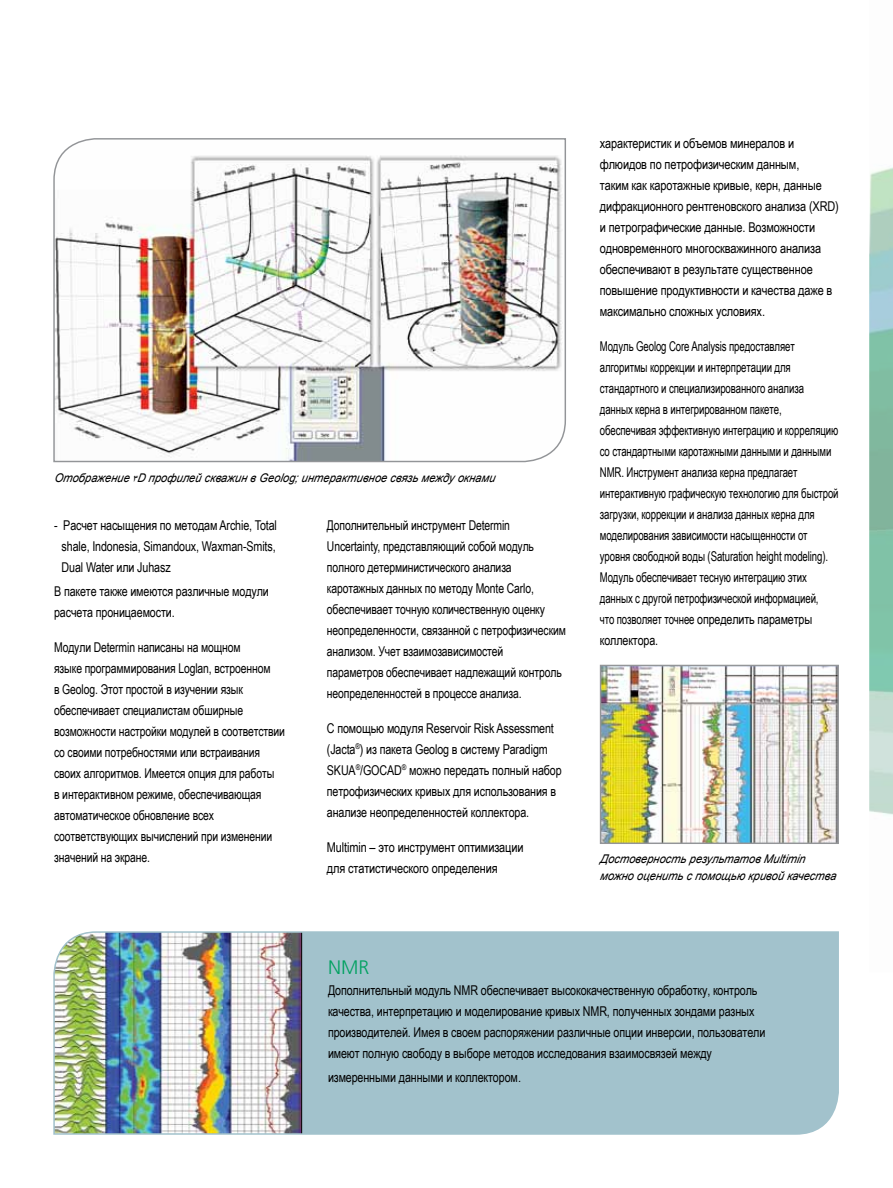
<style>
.page{position:relative;width:893px;height:1188px;background:#fff}
.page>*{position:absolute;margin:0;border:0;box-sizing:border-box;transform-origin:0 0}
.t1{font:300 19.5px "Frutiger LT Std";color:#00a160}
.t2{font:13.5px/21px "Arial Narrow";letter-spacing:-.01em;color:#000}
.t3{font:13.5px/21px "Arial Narrow";letter-spacing:-.01em;color:#000;scale:.94 1}
.t4{font:13.5px/21px "Arial Narrow";letter-spacing:-.01em;color:#000;scale:.87 1}
.t5{font:italic 12px/16.5px "Arial";color:#000;scale:.93 1}
.s1{font-family:"Win Soft Pro";font-weight:500}
.s2{font-family:"Frutiger LT Std";font-weight:300}
</style>
<div class="page">
<img style="left:869px;top:167px;width:23px;height:648px">
<img style="left:53px;top:138px;width:513px;height:325px">
<img style="left:53px;top:931px;width:786px;height:204px">
<img style="left:601px;top:667px;width:235px;height:175px">
<div style="left:599px;top:665px;width:239px;height:179px;border:1px solid #939598"></div>
<p class="t5" style="left:54px;top:469px;width:478px">Отображение <span class="s1">3</span>D профилей скважин в Geolog;интерактивное связь между окнами</p>
<p class="t2" style="left:62px;top:515px;width:217px;text-align:justify;text-indent:-8px">- Расчет насыщения по методам Archie, Total shale, Indonesia, Simandoux, Waxman-Smits, Dual Water или Juhasz</p>
<p class="t2" style="left:54px;top:581px;width:216px">В пакете также имеются различные модули расчета проницаемости.</p>
<p class="t3" style="left:54px;top:636px;width:247px">Модули Determin написаны на мощном<br>языке программирования Loglan, встроенном<br>в Geolog. Этот простой в изучении язык обеспечивает специалистам обширные возможности настройки модулей в соответствии со своими потребностями или встраивания своих алгоритмов. Имеется опция для работы<br>в интерактивном режиме, обеспечивающая автоматическое обновление всех соответствующих вычислений при изменении значений на экране.</p>
<p class="t3" style="left:327px;top:515px;width:256px">Дополнительный инструмент Determin Uncertainty, представляющий собой модуль полного детерминистического анализа каротажных данных по методу Monte Carlo, обеспечивает точную количественную оценку неопределенности, связанной с петрофизическим анализом. Учет взаимозависимостей<br>параметров обеспечивает надлежащий контроль неопределенностей в процессе анализа.</p>
<p class="t2" style="left:327px;top:717px;width:236px">С помощью модуля Reservoir Risk Assessment (Jacta<sup>®</sup>) из пакета Geolog в систему Paradigm SKUA<sup>®</sup>/GOCAD<sup>®</sup> можно передать полный набор петрофизических кривых для использования в анализе неопределенностей коллектора.</p>
<p class="t2" style="left:327px;top:836px;width:198px">Multimin – это инструмент оптимизации для статистического определения</p>
<p class="t2" style="left:599px;top:132px;width:240px">характеристик и объемов минералов и флюидов по петрофизическим данным,<br>таким как каротажные кривые, керн, данные дифракционного рентгеновского анализа (XRD) и петрографические данные. Возможности одновременного многоскважинного анализа обеспечивают в результате существенное повышение продуктивности и качества даже в максимально сложных условиях.</p>
<p class="t4" style="left:599px;top:335px;width:276px">Модуль Geolog Core Analysis предоставляет алгоритмы коррекции и интерпретации для стандартного и специализированного анализа данных керна в интегрированном пакете, обеспечивая эффективную интеграцию и корреляцию со стандартными каротажными данными и данными NMR. Инструмент анализа керна предлагает интерактивную графическую технологию для быстрой загрузки, коррекции и анализа данных керна для моделирования зависимости насыщенности от уровня свободной воды (Saturation height modeling).<br>Модуль обеспечивает тесную интеграцию этих данных с другой петрофизической информацией,<br>что позволяет точнее определить параметры коллектора.</p>
<p class="t5" style="left:599px;top:851px;width:258px">Достоверность результатов Multimin можно оценить с помощью кривой качества</p>
<h1 class="t1" style="left:328px;top:957px;width:43px">NMR</h1>
<p class="t2" style="left:328px;top:980px;width:438px">Дополнительный модуль NMR обеспечивает высококачественную обработку, контроль качества, интерпретацию и моделирование кривых NMR, полученных зондами разных производителей. Имея в своем распоряжении различные опции инверсии, пользователи имеют полную свободу в выборе методов исследования взаимосвязей между</p>
<p class="t2" style="left:328px;top:1067px;width:195px">измеренными данными и коллектором<span class="s2">.</span></p>
</div>
